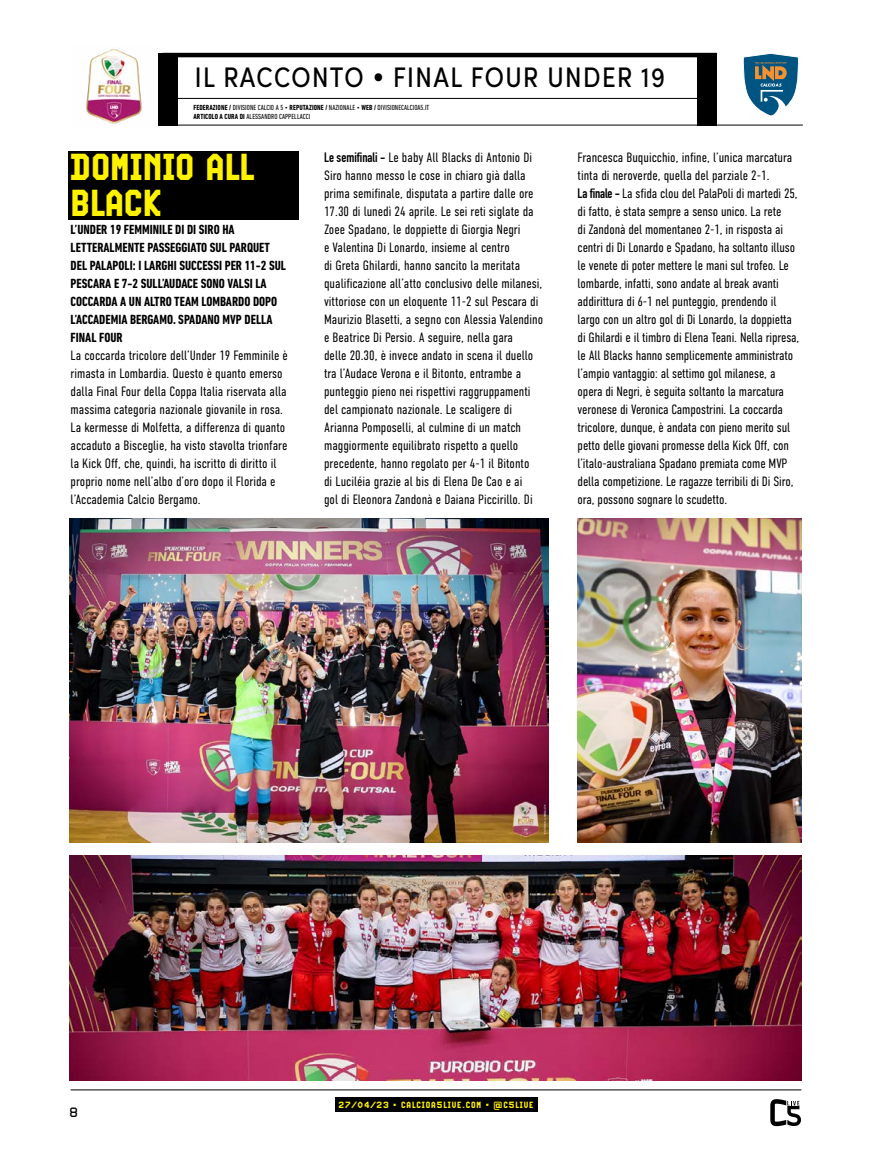
<style>
.page{position:relative;width:872px;height:1170px;background:#fff}
.page>*{position:absolute;margin:0;border:0;box-sizing:border-box;transform-origin:0 0}
.titolo_punto_2020{font:700 37.5px/36px "Video Cond";color:#fff200}
.t1{font:condensed 28.35px "Sofia Pro";letter-spacing:.05em;color:#000}
.corpo_punto_2020{font:300 13.5px/18px "DIN Condensed";color:#000}
.Sotto_punto_2020{font:700 condensed 13.5px/18px "DIN Next LT Pro";color:#000}
.t2{font:13.5px "Video";color:#000}
.t3{font:700 9px "Video Cond";letter-spacing:.1em;color:#fff200}
.t4{font:condensed 7.5px/9px "DIN Next LT Pro";letter-spacing:.01em;color:#000}
.s1{font-weight:700}
</style>
<div class="page">
<hr style="left:71px;top:1089px;width:730px;height:1px;background:#000">
<div style="left:335px;top:1096px;width:202px;height:15px;background:#000"></div>
<svg style="left:770px;top:1099px;width:31px;height:26px"></svg>
<hr style="left:163px;top:53px;width:553px;height:4px;background:#000">
<hr style="left:165px;top:98px;width:540px;height:1px;background:#000">
<hr style="left:165px;top:125px;width:637px;height:1px;background:#000">
<svg style="left:743px;top:53px;width:56px;height:63px"></svg>
<img style="left:86px;top:49px;width:57px;height:75px">
<div style="left:158px;top:53px;width:19px;height:72px;background:#000"></div>
<div style="left:697px;top:53px;width:19px;height:72px;background:#000"></div>
<div style="left:68px;top:151px;width:230px;height:68px;background:#000"></div>
<img style="left:70px;top:855px;width:731px;height:225px">
<img style="left:70px;top:518px;width:478px;height:324px">
<img style="left:577px;top:518px;width:224px;height:324px">
<p class="t1" style="left:195px;top:59px;width:472px">IL RACCONTO • FINAL FOUR UNDER 19</p>
<p class="t4" style="left:193px;top:102px;width:237px"><span class="s1">FEDERAZIONE /</span> DIVISIONE CALCIO A 5 • <span class="s1">REPUTAZIONE /</span> NAZIONALE • <span class="s1">WEB /</span> DIVISIONECALCIOA5.IT<br><span class="s1">ARTICOLO A CURA DI</span> ALESSANDRO CAPPELLACCI</p>
<p class="titolo_punto_2020" style="left:71px;top:149px;width:185px">DOMINIO ALL<br>BLACK</p>
<p class="Sotto_punto_2020" style="left:71px;top:220px;width:217px">L’UNDER 19 FEMMINILE DI DI SIRO HA LETTERALMENTE PASSEGGIATO SUL PARQUET DEL PALAPOLI: I LARGHI SUCCESSI PER 11-2 SUL PESCARA E 7-2 SULL’AUDACE SONO VALSI LA COCCARDA A UN ALTRO TEAM LOMBARDO DOPO L’ACCADEMIA BERGAMO. SPADANO MVP DELLA FINAL FOUR</p>
<p class="corpo_punto_2020" style="left:71px;top:346px;width:219px">La coccarda tricolore dell’Under 19 Femminile è rimasta in Lombardia. Questo è quanto emerso dalla Final Four della Coppa Italia riservata alla massima categoria nazionale giovanile in rosa.<br>La kermesse di Molfetta, a differenza di quanto accaduto a Bisceglie, ha visto stavolta trionfare la Kick Off, che, quindi, ha iscritto di diritto il proprio nome nell’albo d’oro dopo il Florida e l’Accademia Calcio Bergamo.</p>
<p class="corpo_punto_2020" style="left:324px;top:148px;width:220px"><span class="s1">Le semifinali -</span> Le baby All Blacks di Antonio Di Siro hanno messo le cose in chiaro già dalla prima semifinale, disputata a partire dalle ore 17.30 di lunedì 24 aprile. Le sei reti siglate da Zoee Spadano, le doppiette di Giorgia Negri<br>e Valentina Di Lonardo, insieme al centro<br>di Greta Ghilardi, hanno sancito la meritata qualificazione all’atto conclusivo delle milanesi, vittoriose con un eloquente 11-2 sul Pescara di Maurizio Blasetti, a segno con Alessia Valendino e Beatrice Di Persio. A seguire, nella gara<br>delle 20.30, è invece andato in scena il duello tra l’Audace Verona e il Bitonto, entrambe a punteggio pieno nei rispettivi raggruppamenti del campionato nazionale. Le scaligere di Arianna Pomposelli, al culmine di un match maggiormente equilibrato rispetto a quello precedente, hanno regolato per 4-1 il Bitonto<br>di Luciléia grazie al bis di Elena De Cao e ai<br>gol di Eleonora Zandonà e Daiana Piccirillo. Di</p>
<p class="corpo_punto_2020" style="left:577px;top:148px;width:216px">Francesca Buquicchio, infine, l’unica marcatura tinta di neroverde, quella del parziale 2-1.</p>
<p class="corpo_punto_2020" style="left:577px;top:184px;width:223px"><span class="s1">La finale -</span> La sfida clou del PalaPoli di martedì 25, di fatto, è stata sempre a senso unico. La rete<br>di Zandonà del momentaneo 2-1, in risposta ai centri di Di Lonardo e Spadano, ha soltanto illuso le venete di poter mettere le mani sul trofeo. Le lombarde, infatti, sono andate al break avanti addirittura di 6-1 nel punteggio, prendendo il largo con un altro gol di Di Lonardo, la doppietta di Ghilardi e il timbro di Elena Teani. Nella ripresa, le All Blacks hanno semplicemente amministrato l’ampio vantaggio: al settimo gol milanese, a opera di Negri, è seguita soltanto la marcatura veronese di Veronica Campostrini. La coccarda tricolore, dunque, è andata con pieno merito sul petto delle giovani promesse della Kick Off, con l’italo-australiana Spadano premiata come MVP della competizione. Le ragazze terribili di Di Siro, ora, possono sognare lo scudetto.</p>
<p class="t2" style="left:70px;top:1103px;width:10px">8</p>
<p class="t3" style="left:338px;top:1098px;width:196px">27/04/23 • CALCIOA5LIVE.COM • @C5LIVE</p>
</div>
